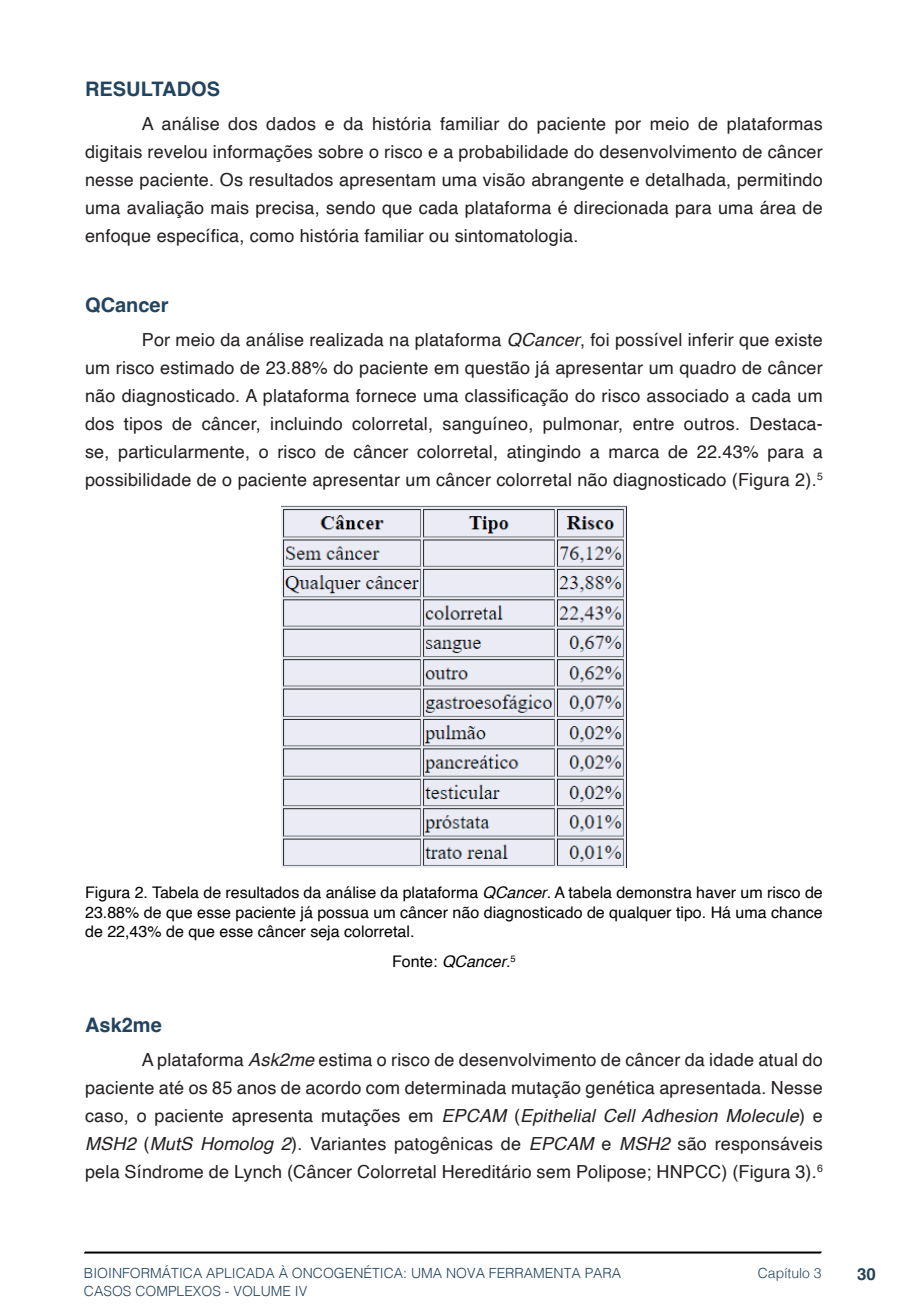
<style>
.page{position:relative;width:908px;height:1304px;background:#fff}
.page>*{position:absolute;margin:0;border:0;box-sizing:border-box;transform-origin:0 0}
.Subtitulo{font:700 20px "Helvetica";color:#23445f}
.TITULOS{font:700 20px "Helvetica";color:#23445f}
.txt{font:18px/28px "Helvetica";letter-spacing:.01em;color:#231f20;text-align:justify}
.t1{font:700 16.8px "Helvetica";color:#23445f}
.imagens_graf_tab{font:16px/19.2px "Helvetica";color:#000;text-align:justify}
.t2{font:300 14px/18px "Helvetica";color:#23445f}
.s1{font-style:italic}
</style>
<div class="page">
<svg style="left:84px;top:1251px;width:737px;height:3px"></svg>
<img style="left:281px;top:506px;width:345px;height:362px">
<p class="TITULOS" style="left:85px;top:77px;width:136px">RESULTADOS</p>
<p class="txt" style="left:85px;top:110px;width:738px;text-indent:57px">A análise dos dados e da história familiar do paciente por meio de plataformas digitais revelou informações sobre o risco e a probabilidade do desenvolvimento de câncer nesse paciente. Os resultados apresentam uma visão abrangente e detalhada, permitindo uma avaliação mais precisa, sendo que cada plataforma é direcionada para uma área de enfoque específica, como história familiar ou sintomatologia.</p>
<p class="Subtitulo" style="left:85px;top:293px;width:85px">QCancer</p>
<p class="txt" style="left:85px;top:326px;width:739px;text-indent:57px">Por meio da análise realizada na plataforma <span class="s1">QCancer</span>, foi possível inferir que existe um risco estimado de 23.88% do paciente em questão já apresentar um quadro de câncer não diagnosticado. A plataforma fornece uma classificação do risco associado a cada um dos tipos de câncer, incluindo colorretal, sanguíneo, pulmonar, entre outros. Destaca&shy;se, particularmente, o risco de câncer colorretal, atingindo a marca de 22.43% para a possibilidade de o paciente apresentar um câncer colorretal não diagnosticado (Figura 2).<sup>5</sup></p>
<p class="imagens_graf_tab" style="left:85px;top:884px;width:739px">Figura 2. Tabela de resultados da análise da plataforma <span class="s1">QCancer</span>. A tabela demonstra haver um risco de 23.88% de que esse paciente já possua um câncer não diagnosticado de qualquer tipo. Há uma chance de 22,43% de que esse câncer seja colorretal.</p>
<p class="imagens_graf_tab" style="left:392px;top:953px;width:125px">Fonte: <span class="s1">QCancer</span>.<sup>5</sup></p>
<p class="Subtitulo" style="left:85px;top:1013px;width:78px">Ask2me</p>
<p class="txt" style="left:85px;top:1046px;width:739px;text-indent:57px">A plataforma <span class="s1">Ask2me</span> estima o risco de desenvolvimento de câncer da idade atual do paciente até os 85 anos de acordo com determinada mutação genética apresentada. Nesse caso, o paciente apresenta mutações em <span class="s1">EPCAM</span> (<span class="s1">Epithelial Cell Adhesion Molecule</span>) e <span class="s1">MSH2</span> (<span class="s1">MutS Homolog 2</span>). Variantes patogênicas de <span class="s1">EPCAM</span> e <span class="s1">MSH2</span> são responsáveis pela Síndrome de Lynch (Câncer Colorretal Hereditário sem Polipose; HNPCC) (Figura 3).<sup>6</sup></p>
<p class="t2" style="left:84px;top:1263px;width:538px">BIOINFORMÁTICA APLICADA À ONCOGENÉTICA: UMA NOVA FERRAMENTA PARA<br>CASOS COMPLEXOS - VOLUME IV</p>
<p class="t2" style="left:757px;top:1263px;width:65px">Capítulo 3</p>
<p class="t1" style="left:856px;top:1264px;width:20px">30</p>
</div>
